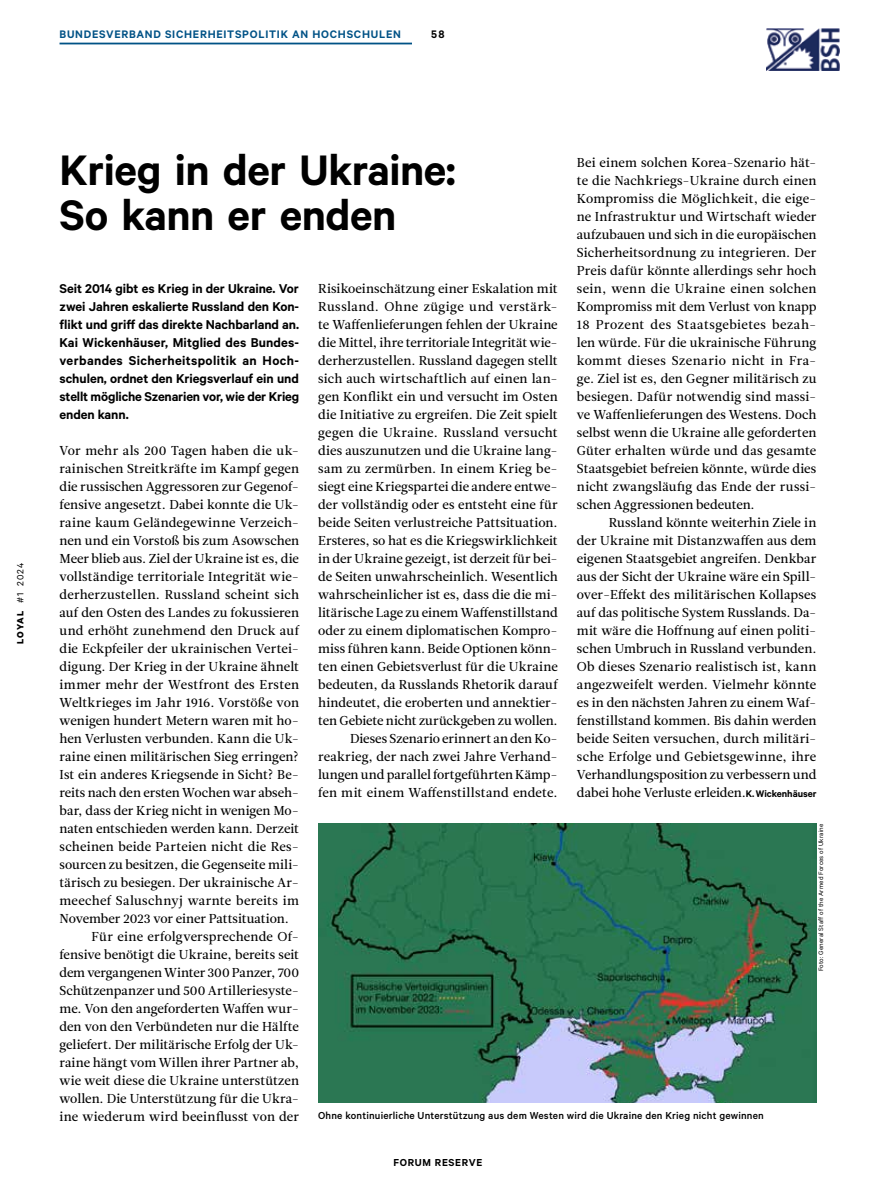
<style>
.page{position:relative;width:893px;height:1191px;background:#fff}
.page>*{position:absolute;margin:0;border:0;box-sizing:border-box;transform-origin:0 0}
.t1{font:600 48px/45px "Calibre";letter-spacing:-.01em;color:#000}
.t2{font:600 14.4px/18px "Calibre";letter-spacing:-.01em;color:#000;text-align:justify}
.t3{font:12.9px/18px "Leitura News Roman 2";letter-spacing:.005em;color:#000;text-align:justify}
.t4{font:12.9px "Leitura News Roman 2";letter-spacing:-.015em;color:#000}
.t5{font:600 12.3px "Calibre";letter-spacing:.06em;color:#005286}
.t6{font:600 12.3px "Calibre";color:#000}
.t7{font:500 11.4px "Calibre";letter-spacing:.015em;color:#000}
.t8{font:600 11.4px "Calibre";letter-spacing:.06em;color:#000}
.t9{font:10.2px "Calibre";color:#000}
.t10{font:7.2px "Calibre";letter-spacing:.02em;color:#000}
.s1{font-weight:700}
.s2{font-family:"Calibre";font-weight:600;font-size:10.8px}
</style>
<div class="page">
<hr style="left:60px;top:43px;width:352px;height:1px;background:#005286">
<img style="left:766px;top:28px;width:73px;height:43px">
<img style="left:318px;top:824px;width:498px;height:279px">
<p class="t5" style="left:60px;top:27px;width:343px">BUNDESVERBAND SICHERHEITSPOLITIK AN HOCHSCHULEN</p>
<p class="t6" style="left:431px;top:27px;width:15px">58</p>
<p class="t9" style="left:15px;top:644px;width:83px;rotate:-90deg"><span class="s1">LOYAL</span> #1 2024</p>
<h1 class="t1" style="left:60px;top:146px;width:398px">Krieg in der Ukraine:<br>So kann er enden</h1>
<p class="t3" style="left:577px;top:153px;width:241px">Bei einem solchen Korea-Szenario hät&shy;te die Nachkriegs-Ukraine durch einen Kompromiss die Möglichkeit, die eige&shy;ne Infrastruktur und Wirtschaft wieder aufzubauen und sich in die europäischen Sicherheitsordnung zu integrieren. Der Preis dafür könnte allerdings sehr hoch sein, wenn die Ukraine einen solchen Kompromiss mit dem Verlust von knapp 18 Prozent des Staatsgebietes bezah&shy;len würde. Für die ukrainische Führung kommt dieses Szenario nicht in Fra&shy;ge. Ziel ist es, den Gegner militärisch zu besiegen. Dafür notwendig sind massi&shy;ve Waffenlieferungen des Westens. Doch selbst wenn die Ukraine alle geforderten Güter erhalten würde und das gesamte Staatsgebiet befreien könnte, würde dies nicht zwangsläufig das Ende der russi&shy;schen Aggressionen bedeuten.</p>
<p class="t3" style="left:577px;top:513px;width:241px;text-indent:32px">Russland könnte weiterhin Ziele in der Ukraine mit Distanzwaffen aus dem eigenen Staatsgebiet angreifen. Denkbar aus der Sicht der Ukraine wäre ein Spill&shy;over-Effekt des militärischen Kollapses auf das politische System Russlands. Da&shy;mit wäre die Hoffnung auf einen politi&shy;schen Umbruch in Russland verbunden.<br>Ob dieses Szenario realistisch ist, kann angezweifelt werden. Vielmehr könnte es in den nächsten Jahren zu einem Waf&shy;fenstillstand kommen. Bis dahin werden beide Seiten versuchen, durch militäri&shy;sche Erfolge und Gebietsgewinne, ihre Verhandlungsposition zu verbessern und dabei hohe Verluste erleiden.<span class="s2">K. Wickenhäuser</span></p>
<p class="t3" style="left:318px;top:279px;width:241px;text-align:right">Risikoeinschätzung einer Eskalation mit Russland. Ohne zügige und verstärk&shy;te Waffenlieferungen fehlen der Ukraine die Mittel, ihre territoriale Integrität wie&shy;derherzustellen. Russland dagegen stellt sich auch wirtschaftlich auf einen lan&shy;gen Konflikt ein und versucht im Osten die Initiative zu ergreifen. Die Zeit spielt gegen die Ukraine. Russland versucht dies auszunutzen und die Ukraine lang&shy;sam zu zermürben. In einem Krieg be&shy;siegt eine Kriegspartei die andere entwe&shy;der vollständig oder es entsteht eine für beide Seiten verlustreiche Pattsituation.<br>Ersteres, so hat es die Kriegswirklichkeit in der Ukraine gezeigt, ist derzeit für bei&shy;de Seiten unwahrscheinlich. Wesentlich wahrscheinlicher ist es, dass die die mi&shy;litärische Lage zu einem Waffenstillstand oder zu einem diplomatischen Kompro&shy;miss führen kann. Beide Optionen könn&shy;ten einen Gebietsverlust für die Ukraine bedeuten, da Russlands Rhetorik darauf hindeutet, die eroberten und annektier&shy;ten Gebiete nicht zurückgeben zu wollen.<br>Dieses Szenario erinnert an den Ko&shy;reakrieg, der nach zwei Jahre Verhand&shy;lungen und parallel fortgeführten Kämp&shy;fen mit einem Waffenstillstand endete.</p>
<p class="t2" style="left:60px;top:279px;width:241px">Seit 2014 gibt es Krieg in der Ukraine. Vor zwei Jahren eskalierte Russland den Kon&shy;flikt und griff das direkte Nachbarland an.<br>Kai Wickenhäuser, Mitglied des Bundes&shy;verbandes Sicherheitspolitik an Hoch&shy;schulen, ordnet den Kriegsverlauf ein und stellt mögliche Szenarien vor, wie der Krieg enden kann.</p>
<p class="t3" style="left:60px;top:441px;width:241px">Vor mehr als 200 Tagen haben die uk-</p>
<p class="t3" style="left:60px;top:459px;width:241px">rainischen Streitkräfte im Kampf gegen</p>
<p class="t3" style="left:60px;top:477px;width:241px">die russischen Aggressoren zur Gegenof-</p>
<p class="t3" style="left:60px;top:495px;width:241px">fensive angesetzt. Dabei konnte die Uk-</p>
<p class="t3" style="left:60px;top:513px;width:241px">raine kaum Geländegewinne Verzeich-</p>
<p class="t3" style="left:60px;top:531px;width:241px">nen und ein Vorstoß bis zum Asowschen</p>
<p class="t3" style="left:60px;top:549px;width:241px">Meer blieb aus. Ziel der Ukraine ist es, die</p>
<p class="t3" style="left:60px;top:567px;width:241px">vollständige territoriale Integrität wie-</p>
<p class="t3" style="left:60px;top:585px;width:241px">derherzustellen. Russland scheint sich</p>
<p class="t3" style="left:60px;top:603px;width:241px">auf den Osten des Landes zu fokussieren</p>
<p class="t3" style="left:60px;top:621px;width:241px">und erhöht zunehmend den Druck auf</p>
<p class="t3" style="left:60px;top:639px;width:241px">die Eckpfeiler der ukrainischen Vertei-</p>
<p class="t3" style="left:60px;top:657px;width:241px">digung. Der Krieg in der Ukraine ähnelt</p>
<p class="t3" style="left:60px;top:675px;width:241px">immer mehr der Westfront des Ersten</p>
<p class="t3" style="left:60px;top:693px;width:241px">Weltkrieges im Jahr 1916. Vorstöße von</p>
<p class="t3" style="left:60px;top:711px;width:241px">wenigen hundert Metern waren mit ho-</p>
<p class="t3" style="left:60px;top:729px;width:241px">hen Verlusten verbunden. Kann die Uk-</p>
<p class="t3" style="left:60px;top:747px;width:241px">raine einen militärischen Sieg erringen?</p>
<p class="t3" style="left:60px;top:765px;width:241px">Ist ein anderes Kriegsende in Sicht? Be-</p>
<p class="t3" style="left:60px;top:783px;width:241px">reits nach den ersten Wochen war abseh-</p>
<p class="t3" style="left:60px;top:801px;width:241px">bar, dass der Krieg nicht in wenigen Mo-</p>
<p class="t3" style="left:60px;top:819px;width:241px">naten entschieden werden kann. Derzeit</p>
<p class="t3" style="left:60px;top:837px;width:241px">scheinen beide Parteien nicht die Res-</p>
<p class="t3" style="left:60px;top:855px;width:241px">sourcen zu besitzen, die Gegenseite mili-</p>
<p class="t3" style="left:60px;top:873px;width:241px">tärisch zu besiegen. Der ukrainische Ar-</p>
<p class="t3" style="left:60px;top:891px;width:241px">meechef Saluschnyj warnte bereits im</p>
<p class="t3" style="left:60px;top:909px;width:231px">November 2023 vor einer Pattsituation.</p>
<p class="t3" style="left:91px;top:927px;width:209px">Für eine erfolgversprechende Of-</p>
<p class="t3" style="left:60px;top:945px;width:241px">fensive benötigt die Ukraine, bereits seit</p>
<p class="t4" style="left:60px;top:965px;width:241px">dem vergangenen Winter 300 Panzer, 700</p>
<p class="t3" style="left:60px;top:981px;width:241px">Schützenpanzer und 500 Artilleriesyste-</p>
<p class="t3" style="left:60px;top:999px;width:241px">me. Von den angeforderten Waffen wur-</p>
<p class="t3" style="left:60px;top:1017px;width:241px">den von den Verbündeten nur die Hälfte</p>
<p class="t3" style="left:60px;top:1035px;width:241px">geliefert. Der militärische Erfolg der Uk-</p>
<p class="t3" style="left:60px;top:1053px;width:241px">raine hängt vom Willen ihrer Partner ab,</p>
<p class="t3" style="left:60px;top:1071px;width:241px">wie weit diese die Ukraine unterstützen</p>
<p class="t3" style="left:60px;top:1089px;width:241px">wollen. Die Unterstützung für die Ukra-</p>
<p class="t3" style="left:60px;top:1107px;width:241px">ine wiederum wird beeinflusst von der</p>
<p class="t10" style="left:817px;top:971px;width:149px;rotate:-90deg">Foto: General Staff of the Armed Forces of Ukraine</p>
<p class="t7" style="left:318px;top:1109px;width:447px">Ohne kontinuierliche Unterstützung aus dem Westen wird die Ukraine den Krieg nicht gewinnen</p>
<p class="t8" style="left:394px;top:1155px;width:90px">FORUM RESERVE</p>
</div>
